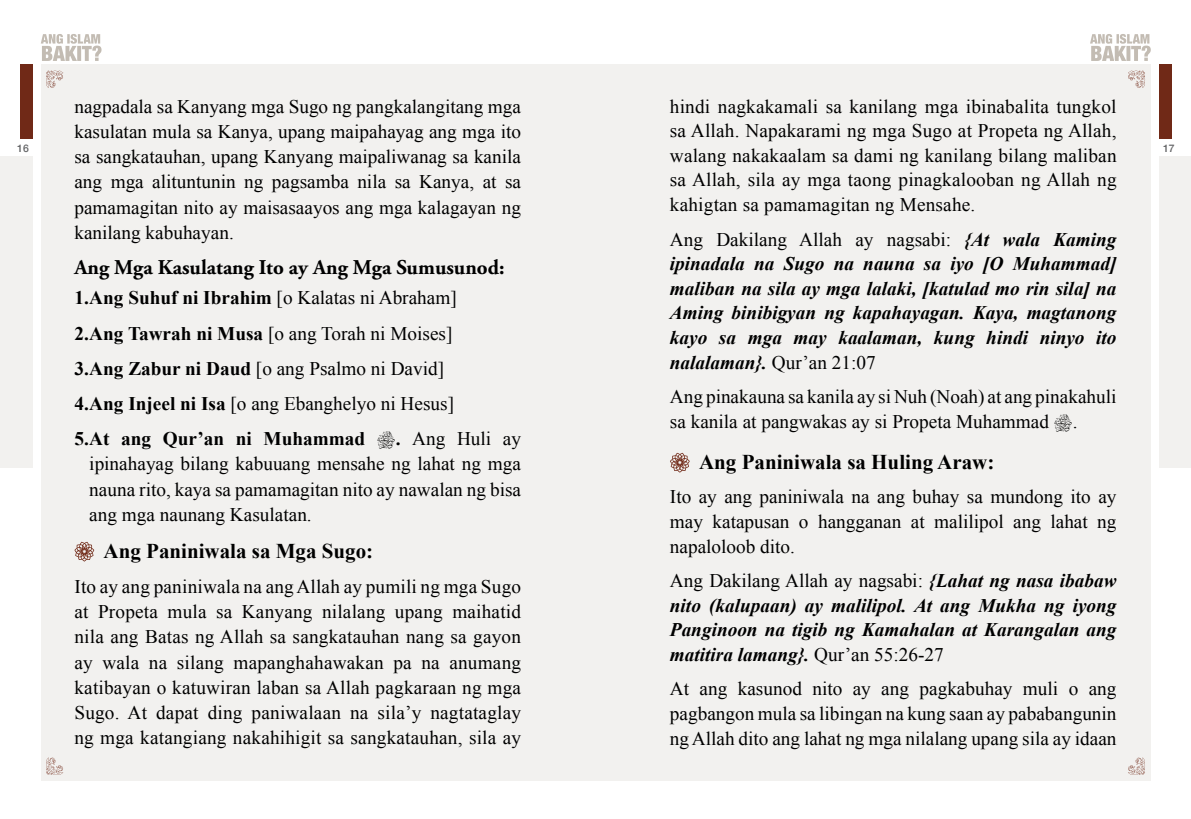
<style>
.page{position:relative;width:1191px;height:819px;background:#fff}
.page>*{position:absolute;margin:0;border:0;box-sizing:border-box;transform-origin:0 0}
.t1{font:700 21px "Times New Roman";color:#000}
.t2{font:700 21px "Adobe Garamond Pro";color:#000}
.t3{font:19.25px/25.2px "Times New Roman";color:#000;text-align:justify}
.t4{font:italic 700 19.25px/24.5px "Times New Roman";color:#000;text-align:justify}
.t5{font:700 19.25px/35.2px "Times New Roman";color:#000}
.t6{font:500 10.5px "Helvetica Neue";color:#636466}
.s1{font-weight:400;font-style:normal}
.s2{font-weight:400}
.s3{font-weight:700}
</style>
<div class="page">
<div style="left:20px;top:64px;width:13px;height:75px;background:#702917"></div>
<div style="left:0;top:156px;width:33px;height:312px;background:#f2f1ef"></div>
<div style="left:1159px;top:64px;width:13px;height:75px;background:#702917"></div>
<div style="left:1159px;top:156px;width:32px;height:312px;background:#f2f1ef"></div>
<div style="left:41px;top:64px;width:1109px;height:717px;background:#f2f1ef"></div>
<svg style="left:46px;top:71px;width:17px;height:17px"></svg>
<svg style="left:46px;top:757px;width:17px;height:17px"></svg>
<svg style="left:1128px;top:71px;width:17px;height:17px"></svg>
<svg style="left:1128px;top:757px;width:17px;height:17px"></svg>
<svg style="left:1090px;top:34px;width:60px;height:27px"></svg>
<svg style="left:41px;top:34px;width:60px;height:27px"></svg>
<svg style="left:670px;top:453px;width:20px;height:19px"></svg>
<svg style="left:74px;top:541px;width:20px;height:20px"></svg>
<p class="t3" style="left:670px;top:94px;width:448px;line-height:24.5px">hindi nagkakamali sa kanilang mga ibinabalita tungkol sa Allah. Napakarami ng mga Sugo at Propeta ng Allah, walang nakakaalam sa dami ng kanilang bilang maliban sa Allah, sila ay mga taong pinagkalooban ng Allah ng kahigtan sa pamamagitan ng Mensahe.</p>
<p class="t4" style="left:670px;top:226px;width:448px"><span class="s1">Ang Dakilang Allah ay nagsabi:</span> {At wala Kaming ipinadala na Sugo na nauna sa iyo [O Muhammad] maliban na sila ay mga lalaki, [katulad mo rin sila] na Aming binibigyan ng kapahayagan. Kaya, magtanong kayo sa mga may kaalaman, kung hindi ninyo ito nalalaman}. <span class="s1">Qur’an 21:07</span></p>
<p class="t3" style="left:670px;top:384px;width:448px;line-height:24.5px">Ang pinakauna sa kanila ay si Nuh (Noah) at ang pinakahuli sa kanila at pangwakas ay si Propeta Muhammad .</p>
<p class="t1" style="left:699px;top:447px;width:297px">Ang Paniniwala sa Huling Araw:</p>
<p class="t3" style="left:670px;top:484px;width:448px;line-height:24.5px">Ito ay ang paniniwala na ang buhay sa mundong ito ay may katapusan o hangganan at malilipol ang lahat ng napaloloob dito.</p>
<p class="t4" style="left:670px;top:567px;width:448px"><span class="s1">Ang Dakilang Allah ay nagsabi:</span> {Lahat ng nasa ibabaw nito (kalupaan) ay malilipol. At ang Mukha ng iyong Panginoon na tigib ng Kamahalan at Karangalan ang matitira lamang}. <span class="s1">Qur’an 55:26-27</span></p>
<p class="t3" style="left:670px;top:676px;width:448px;line-height:24.5px">At ang kasunod nito ay ang pagkabuhay muli o ang pagbangon mula sa libingan na kung saan ay pababangunin ng Allah dito ang lahat ng mga nilalang upang sila ay idaan</p>
<p class="t3" style="left:74px;top:93px;width:448px">nagpadala sa Kanyang mga Sugo ng pangkalangitang mga kasulatan mula sa Kanya, upang maipahayag ang mga ito sa sangkatauhan, upang Kanyang maipaliwanag sa kanila ang mga alituntunin ng pagsamba nila sa Kanya, at sa pamamagitan nito ay maisasaayos ang mga kalagayan ng kanilang kabuhayan.</p>
<p class="t2" style="left:74px;top:255px;width:431px">Ang Mga Kasulatang Ito ay Ang Mga Sumusunod:</p>
<p class="t5" style="left:74px;top:280px;width:384px">1.Ang Suhuf ni Ibrahim <span class="s2">[o Kalatas ni Abraham] </span>2.Ang Tawrah ni Musa <span class="s2">[o ang Torah ni Moises] </span>3.Ang Zabur ni Daud <span class="s2">[o ang Psalmo ni David] </span>4.Ang Injeel ni Isa <span class="s2">[o ang Ebanghelyo ni Hesus] </span>5.At ang Qur’an ni Muhammad</p>
<p class="t6" style="left:17px;top:139px;width:13px">16</p>
<p class="t6" style="left:1163px;top:139px;width:13px">17</p>
<p class="t3" style="left:89px;top:425px;width:433px;text-indent:306px"><span class="s3">.</span> Ang Huli ay ipinahayag bilang kabuuang mensahe ng lahat ng mga nauna rito, kaya sa pamamagitan nito ay nawalan ng bisa ang mga naunang Kasulatan.</p>
<p class="t1" style="left:104px;top:536px;width:271px">Ang Paniniwala sa Mga Sugo:</p>
<p class="t3" style="left:74px;top:573px;width:448px">Ito ay ang paniniwala na ang Allah ay pumili ng mga Sugo at Propeta mula sa Kanyang nilalang upang maihatid nila ang Batas ng Allah sa sangkatauhan nang sa gayon ay wala na silang mapanghahawakan pa na anumang katibayan o katuwiran laban sa Allah pagkaraan ng mga Sugo. At dapat ding paniwalaan na sila’y nagtataglay ng mga katangiang nakahihigit sa sangkatauhan, sila ay</p>
</div>
